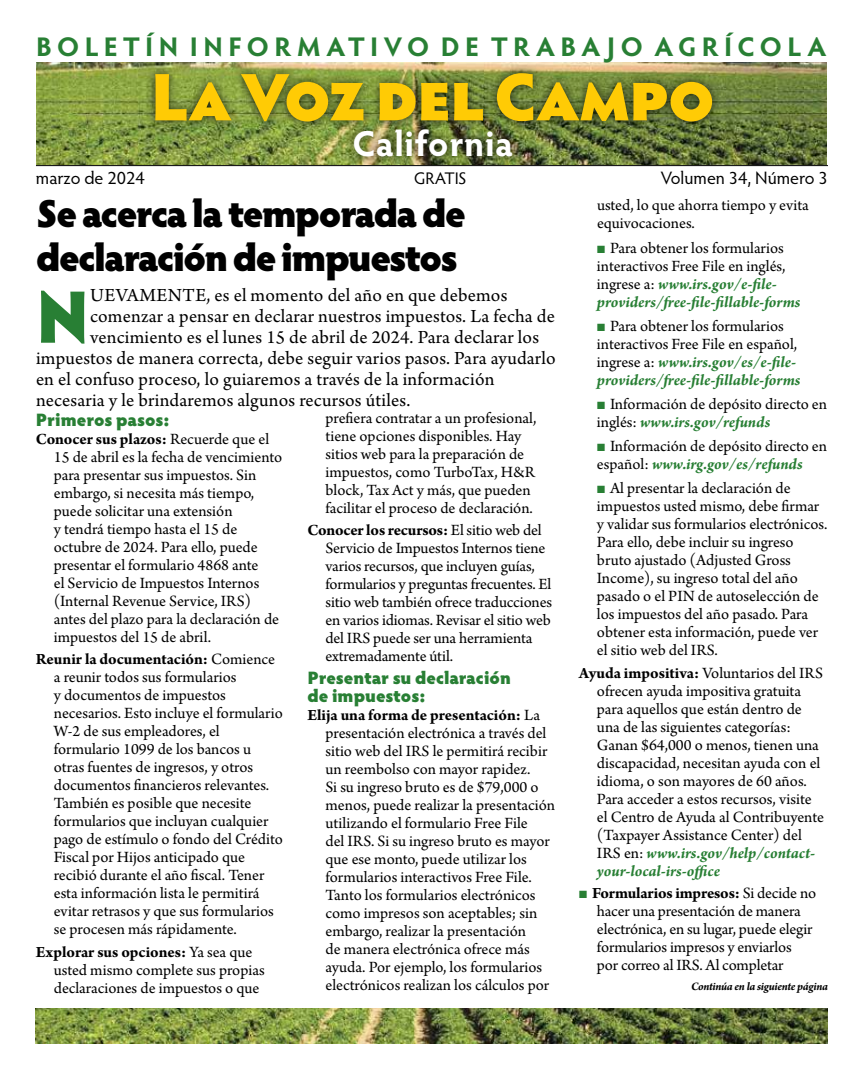
<style>
.page{position:relative;width:864px;height:1080px;background:#fff}
.page>*{position:absolute;margin:0;border:0;box-sizing:border-box;transform-origin:0 0}
.t1{font:900 74.55px "Hypatia Sans Pro";color:#287f34}
.t2{font:900 67.5px "Hypatia Sans Pro";letter-spacing:-.03em;color:#ffcb05}
.t3{font:900 39px/43.5px "Hypatia Sans Pro";letter-spacing:-.04em;color:#000}
.t4{font:700 36px "Hypatia Sans Pro";letter-spacing:.015em;color:#fff}
.t5{font:700 27px "Hypatia Sans Pro";letter-spacing:.195em;color:#287f34}
.t6{font:19.5px "Arno Pro";letter-spacing:.01em;color:#000}
.t7{font:900 18px/18px "Hypatia Sans Pro";color:#287f34}
.t8{font:18px "Hypatia Sans Pro";color:#000}
.t9{font:16.8px "Hypatia Sans Pro";letter-spacing:-.005em;color:#000}
.t10{font:16.5px/18px "Arno Pro";color:#000}
.t11{font:italic 700 12px "Arno Pro";letter-spacing:-.025em;color:#000}
.s1{color:#287f34}
.s2{font-weight:700;font-style:italic;color:#287f34}
.s3{font-weight:700}
</style>
<div class="page">
<img style="left:36px;top:63px;width:791px;height:102px">
<div style="left:145px;top:63px;width:577px;height:104px;background:#000;opacity:.75"></div>
<img style="left:36px;top:1008px;width:792px;height:36px">
<hr style="left:36px;top:165px;width:792px;height:1px;background:#000">
<h3 class="t5" style="left:36px;top:27px;width:792px">BOLETÍN INFORMATIVO DE TRABAJO AGRÍCOLA</h3>
<h2 class="t2" style="left:151px;top:47px;width:566px">La Voz del Campo</h2>
<h3 class="t4" style="left:353px;top:119px;width:162px">California</h3>
<p class="t8" style="left:36px;top:166px;width:110px">marzo de 2024</p>
<p class="t9" style="left:414px;top:167px;width:54px">GRATIS</p>
<p class="t8" style="left:661px;top:166px;width:169px">Volumen 34, Número 3</p>
<h3 class="t3" style="left:36px;top:190px;width:432px">Se acerca la temporada de declaración de impuestos</h3>
<h1 class="t1" style="left:36px;top:262px;width:55px">N</h1>
<p class="t6" style="left:90px;top:284px;width:419px">uevamente, es el momento del año en que debemos</p>
<p class="t10" style="left:597px;top:197px;width:213px">usted, lo que ahorra tiempo y evita equivocaciones.</p>
<p class="t10" style="left:597px;top:240px;width:205px"><span class="s1">■</span> Para obtener los formularios interactivos Free File en inglés, ingrese a: <span class="s2">www.irs.gov/e-file&shy;providers/free-file-fillable-forms</span></p>
<p class="t10" style="left:597px;top:318px;width:205px"><span class="s1">■</span> Para obtener los formularios interactivos Free File en español, ingrese a: <span class="s2">www.irs.gov/es/e-file&shy;providers/free-file-fillable-forms</span></p>
<p class="t10" style="left:597px;top:396px;width:232px"><span class="s1">■</span> Información de depósito directo en inglés: <span class="s2">www.irs.gov/refunds</span></p>
<p class="t10" style="left:597px;top:438px;width:232px"><span class="s1">■</span> Información de depósito directo en español: <span class="s2">www.irg.gov/es/refunds</span></p>
<p class="t10" style="left:597px;top:480px;width:232px"><span class="s1">■</span> Al presentar la declaración de impuestos usted mismo, debe firmar y validar sus formularios electrónicos.<br>Para ello, debe incluir su ingreso bruto ajustado (Adjusted Gross Income), su ingreso total del año pasado o el PIN de autoselección de los impuestos del año pasado. Para obtener esta información, puede ver el sitio web del IRS .</p>
<p class="t10" style="left:597px;top:665px;width:229px;text-indent:-18px"><span class="s3">Ayuda impositiva:</span> Voluntarios del IRS ofrecen ayuda impositiva gratuita para aquellos que están dentro de una de las siguientes categorías:<br>Ganan $64,000 o menos, tienen una discapacidad, necesitan ayuda con el idioma, o son mayores de 60 años.<br>Para acceder a estos recursos, visite el Centro de Ayuda al Contribuyente (Taxpayer Assistance Center) del<br>IRS en: <span class="s2">www.irs.gov/help/contact&shy;your-local-irs-office</span></p>
<p class="t10" style="left:597px;top:885px;width:221px;text-indent:-18px"><span class="s1">■</span> <span class="s3">Formularios impresos:</span> Si decide no hacer una presentación de manera electrónica, en su lugar, puede elegir formularios impresos y enviarlos por correo al IRS. Al completar</p>
<p class="t6" style="left:90px;top:305px;width:466px">comenzar a pensar en declarar nuestros impuestos. La fecha de</p>
<p class="t6" style="left:90px;top:326px;width:450px">vencimiento es el lunes 15 de abril de 2024. Para declarar los</p>
<p class="t6" style="left:36px;top:347px;width:521px">impuestos de manera correcta, debe seguir varios pasos. Para ayudarlo</p>
<p class="t6" style="left:36px;top:368px;width:460px">en el confuso proceso, lo guiaremos a través de la información</p>
<p class="t6" style="left:36px;top:389px;width:376px">necesaria y le brindaremos algunos recursos útiles.</p>
<p class="t7" style="left:36px;top:410px;width:135px">Primeros pasos:</p>
<p class="t10" style="left:54px;top:431px;width:230px;text-indent:-18px"><span class="s3">Conocer sus plazos:</span> Recuerde que el 15 de abril es la fecha de vencimiento para presentar sus impuestos. Sin embargo, si necesita más tiempo, puede solicitar una extensión<br>y tendrá tiempo hasta el 15 de octubre de 2024. Para ello, puede presentar el formulario 4868 ante<br>el Servicio de Impuestos Internos (Internal Revenue Service, IRS ) antes del plazo para la declaración de impuestos del 15 de abril.</p>
<p class="t10" style="left:54px;top:651px;width:230px;text-indent:-18px"><span class="s3">Reunir la documentación:</span> Comience a reunir todos sus formularios<br>y documentos de impuestos necesarios. Esto incluye el formulario W-2 de sus empleadores, el formulario 1099 de los bancos u otras fuentes de ingresos, y otros documentos financieros relevantes.<br>También es posible que necesite formularios que incluyan cualquier pago de estímulo o fondo del Crédito Fiscal por Hijos anticipado que recibió durante el año fiscal. Tener esta información lista le permitirá evitar retrasos y que sus formularios se procesen más rápidamente.</p>
<p class="t10" style="left:54px;top:944px;width:212px;text-indent:-18px"><span class="s3">Explorar sus opciones:</span> Ya sea que usted mismo complete sus propias declaraciones de impuestos o que</p>
<p class="t10" style="left:326px;top:410px;width:212px">prefiera contratar a un profesional, tiene opciones disponibles. Hay sitios web para la preparación de impuestos, como TurboTax, H&amp;R block, Tax Act y más, que pueden facilitar el proceso de declaración.</p>
<p class="t10" style="left:326px;top:522px;width:228px;text-indent:-18px"><span class="s3">Conocer los recursos:</span> El sitio web del Servicio de Impuestos Internos tiene varios recursos, que incluyen guías, formularios y preguntas frecuentes. El sitio web también ofrece traducciones en varios idiomas. Revisar el sitio web del IRS puede ser una herramienta extremadamente útil.</p>
<p class="t7" style="left:308px;top:668px;width:205px">Presentar su declaración de impuestos:</p>
<p class="t10" style="left:326px;top:707px;width:231px;text-indent:-18px"><span class="s3">Elija una forma de presentación:</span> La presentación electrónica a través del sitio web del IRS le permitirá recibir un reembolso con mayor rapidez.<br>Si su ingreso bruto es de $79,000 o menos, puede realizar la presentación utilizando el formulario Free File<br>del IRS . Si su ingreso bruto es mayor que ese monto, puede utilizar los formularios interactivos Free File.<br>Tanto los formularios electrónicos como impresos son aceptables; sin embargo, realizar la presentación<br>de manera electrónica ofrece más ayuda. Por ejemplo, los formularios electrónicos realizan los cálculos por</p>
<p class="t11" style="left:691px;top:979px;width:138px">Continúa en la siguiente página</p>
</div>
